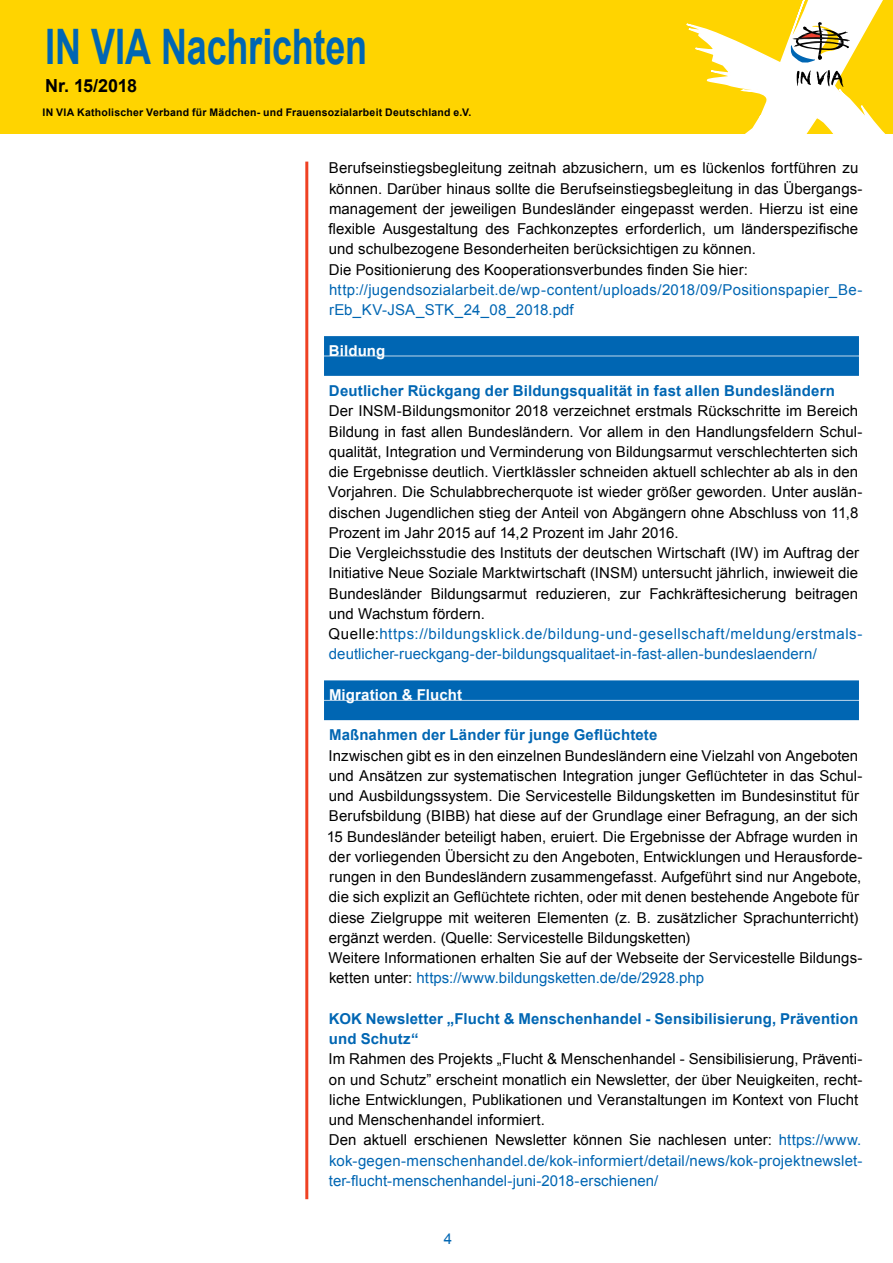
<style>
.page{position:relative;width:893px;height:1263px;background:#fff}
.page>*{position:absolute;margin:0;border:0;box-sizing:border-box;transform-origin:0 0}
.t1{font:700 48.9px "Arial";letter-spacing:-.005em;color:#0066b3;scale:.74 1}
.t2{font:700 18px "Arial";letter-spacing:-.025em;color:#000}
.t3{font:15px/20.2px "Arial";letter-spacing:.005em;color:#000}
.t4{font:700 15px/20.2px "Arial";letter-spacing:.01em;color:#0066b3}
.t5{font:15px/20.2px "Arial";letter-spacing:.02em;color:#0066b3}
.t6{font:700 15px "Arial";letter-spacing:.01em;color:#fff}
.t7{font:700 10.5px "Arial";letter-spacing:.02em;color:#000}
.s1{color:#0066b3}
</style>
<div class="page">
<div style="left:0;top:0;width:893px;height:133px;background:#ffd400"></div>
<svg style="left:686px;top:0;width:199px;height:133px"></svg>
<hr style="left:305px;top:162px;width:3px;height:1037px;background:#ef4123">
<div style="left:324px;top:336px;width:535px;height:20px;background:#0066b3"></div>
<div style="left:324px;top:356px;width:535px;height:20px;background:#0066b3"></div>
<div style="left:324px;top:680px;width:535px;height:20px;background:#0066b3"></div>
<div style="left:324px;top:701px;width:535px;height:19px;background:#0066b3"></div>
<h1 class="t1" style="left:45px;top:14px;width:437px">IN VIA Nachrichten</h1>
<p class="t2" style="left:45px;top:74px;width:94px">Nr. 15/2018</p>
<p class="t7" style="left:43px;top:105px;width:430px">IN VIA Katholischer Verband für Mädchen- und Frauensozialarbeit Deutschland e.V.</p>
<p class="t3" style="left:329px;top:158px;width:535px">Berufseinstiegsbegleitung zeitnah abzusichern, um es lückenlos fortführen zu können. Darüber hinaus sollte die Berufseinstiegsbegleitung in das Übergangs&shy;management der jeweiligen Bundesländer eingepasst werden. Hierzu ist eine flexible Ausgestaltung des Fachkonzeptes erforderlich, um länderspezifische und schulbezogene Besonderheiten berücksichtigen zu können.<br>Die Positionierung des Kooperationsverbundes finden Sie hier:</p>
<p class="t5" style="left:329px;top:280px;width:535px">http://jugendsozialarbeit.de/wp-content/uploads/2018/09/Positionspapier_Be&shy;rEb_KV-JSA_STK_24_08_2018.pdf</p>
<p class="t6" style="left:329px;top:340px;width:58px">Bildung</p>
<p class="t4" style="left:329px;top:381px;width:507px">Deutlicher Rückgang der Bildungsqualität in fast allen Bundesländern</p>
<p class="t3" style="left:328px;top:401px;width:536px">Der INSM-Bildungsmonitor 2018 verzeichnet erstmals Rückschritte im Bereich Bildung in fast allen Bundesländern. Vor allem in den Handlungsfeldern Schul&shy;qualität, Integration und Verminderung von Bildungsarmut verschlechterten sich die Ergebnisse deutlich. Viertklässler schneiden aktuell schlechter ab als in den Vorjahren. Die Schulabbrecherquote ist wieder größer geworden. Unter auslän&shy;dischen Jugendlichen stieg der Anteil von Abgängern ohne Abschluss von 11,8<br>Prozent im Jahr 2015 auf 14,2 Prozent im Jahr 2016.<br>Die Vergleichsstudie des Instituts der deutschen Wirtschaft (IW) im Auftrag der Initiative Neue Soziale Marktwirtschaft (INSM) untersucht jährlich, inwieweit die Bundesländer Bildungsarmut reduzieren, zur Fachkräftesicherung beitragen und Wachstum fördern.<br>Quelle:<span class="s1">https://bildungsklick.de/bildung-und-gesellschaft/meldung/erstmals&shy;deutlicher-rueckgang-der-bildungsqualitaet-in-fast-allen-bundeslaendern/</span></p>
<p class="t6" style="left:329px;top:685px;width:135px">Migration &amp; Flucht</p>
<p class="t4" style="left:329px;top:725px;width:330px">Maßnahmen der Länder für junge Geflüchtete</p>
<p class="t3" style="left:327px;top:745px;width:537px">Inzwischen gibt es in den einzelnen Bundesländern eine Vielzahl von Angeboten und Ansätzen zur systematischen Integration junger Geflüchteter in das Schul&shy;und Ausbildungssystem. Die Servicestelle Bildungsketten im Bundesinstitut für Berufsbildung (BIBB) hat diese auf der Grundlage einer Befragung, an der sich 15 Bundesländer beteiligt haben, eruiert. Die Ergebnisse der Abfrage wurden in der vorliegenden Übersicht zu den Angeboten, Entwicklungen und Herausforde&shy;rungen in den Bundesländern zusammengefasst. Aufgeführt sind nur Angebote, die sich explizit an Geflüchtete richten, oder mit denen bestehende Angebote für diese Zielgruppe mit weiteren Elementen (z. B. zusätzlicher Sprachunterricht) ergänzt werden. (Quelle: Servicestelle Bildungsketten)<br>Weitere Informationen erhalten Sie auf der Webseite der Servicestelle Bildungs&shy;ketten unter: <span class="s1">https://www.bildungsketten.de/de/2928.php</span></p>
<p class="t4" style="left:329px;top:1009px;width:531px">KOK Newsletter „Flucht &amp; Menschenhandel - Sensibilisierung, Prävention und Schutz“</p>
<p class="t3" style="left:329px;top:1049px;width:535px">Im Rahmen des Projekts „Flucht &amp; Menschenhandel - Sensibilisierung, Präventi&shy;on und Schutz” erscheint monatlich ein Newsletter, der über Neuigkeiten, recht&shy;liche Entwicklungen, Publikationen und Veranstaltungen im Kontext von Flucht und Menschenhandel informiert.<br>Den aktuell erschienen Newsletter können Sie nachlesen unter: <span class="s1">https://www. kok-gegen-menschenhandel.de/kok-informiert/detail/news/kok-projektnewslet&shy;ter-flucht-menschenhandel-juni-2018-erschienen/</span></p>
<p class="t5" style="left:444px;top:1229px;width:10px">4</p>
</div>
